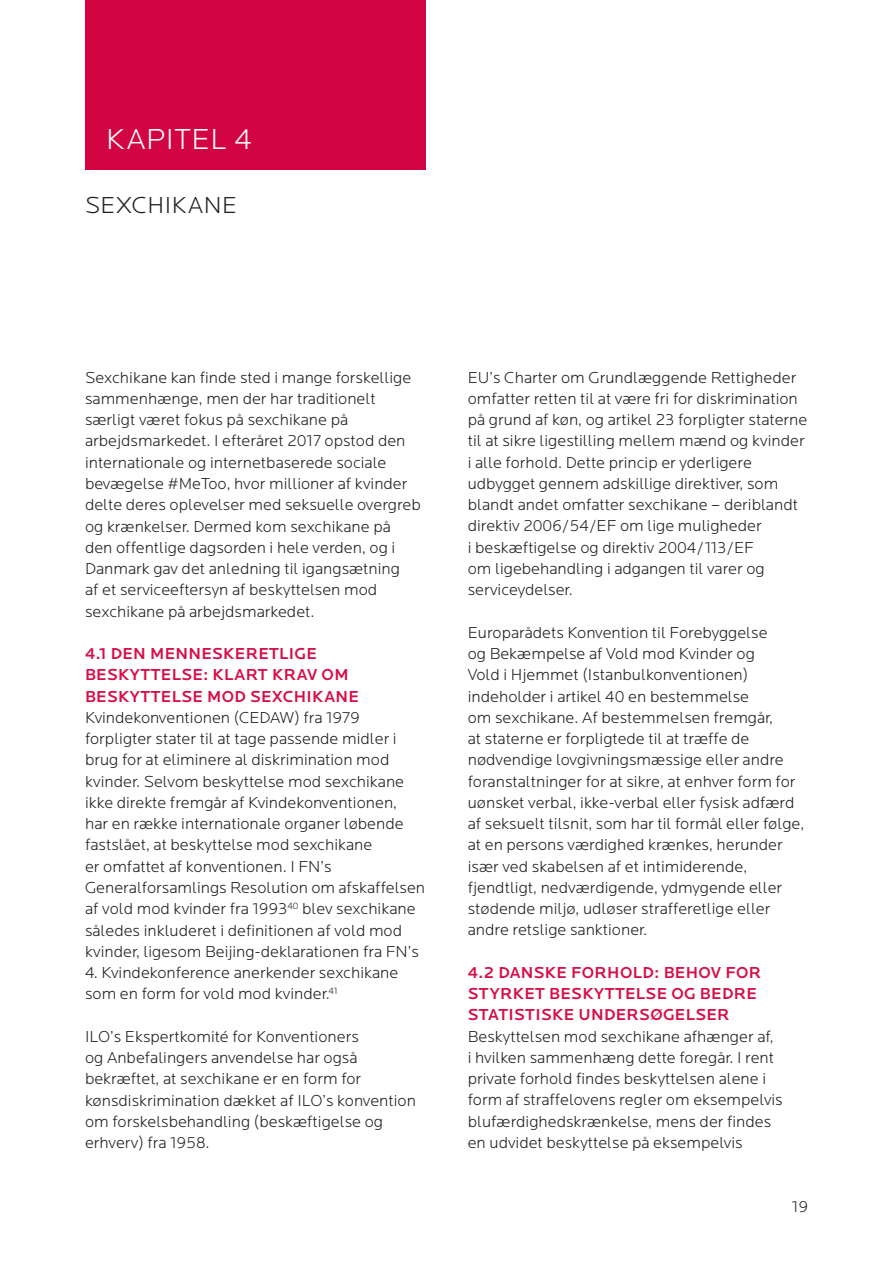
<style>
.page{position:relative;width:893px;height:1263px;background:#fff}
.page>*{position:absolute;margin:0;border:0;box-sizing:border-box;transform-origin:0 0}
.t1{font:300 30px "Locator";letter-spacing:.02em;color:#fff}
.t2{font:300 24px "Locator";letter-spacing:.02em;color:#231f20}
.Brød_m_luft{font:300 16.5px/21.3px "Locator";color:#231f20}
.t3{font:500 16.5px/21.3px "Locator";letter-spacing:.02em;color:#d60f48}
</style>
<div class="page">
<div style="left:85px;top:0;width:340px;height:170px;background:#d30442"></div>
<h2 class="t1" style="left:106px;top:123px;width:147px">KAPITEL 4</h2>
<h2 class="t2" style="left:85px;top:192px;width:153px">SEXCHIKANE</h2>
<p class="Brød_m_luft" style="left:85px;top:367px;width:337px">Sexchikane kan finde sted i mange forskellige sammenhænge, men der har traditionelt særligt været fokus på sexchikane på arbejdsmarkedet. I efteråret 2017 opstod den internationale og internetbaserede sociale bevægelse #MeToo, hvor millioner af kvinder delte deres oplevelser med seksuelle overgreb og krænkelser. Dermed kom sexchikane på den offentlige dagsorden i hele verden, og i Danmark gav det anledning til igangsætning<br>af et serviceeftersyn af beskyttelsen mod sexchikane på arbejdsmarkedet.</p>
<h3 class="t3" style="left:85px;top:643px;width:275px">4.1 DEN MENNESKERETLIGE<br>BESKYTTELSE: KLART KRAV OM<br>BESKYTTELSE MOD SEXCHIKANE</h3>
<p class="Brød_m_luft" style="left:85px;top:707px;width:342px">Kvindekonventionen (CEDAW) fra 1979 forpligter stater til at tage passende midler i brug for at eliminere al diskrimination mod kvinder. Selvom beskyttelse mod sexchikane ikke direkte fremgår af Kvindekonventionen,<br>har en række internationale organer løbende fastslået, at beskyttelse mod sexchikane<br>er omfattet af konventionen. I FN’s Generalforsamlings Resolution om afskaffelsen af vold mod kvinder fra 1993<sup>40</sup> blev sexchikane således inkluderet i definitionen af vold mod kvinder, ligesom Beijing-deklarationen fra FN’s</p>
<p class="Brød_m_luft" style="left:85px;top:962px;width:315px">4. Kvindekonference anerkender sexchikane som en form for vold mod kvinder.<sup>41</sup></p>
<p class="Brød_m_luft" style="left:85px;top:1026px;width:332px">ILO’s Ekspertkomité for Konventioners<br>og Anbefalingers anvendelse har også bekræftet, at sexchikane er en form for kønsdiskrimination dækket af ILO’s konvention om forskelsbehandling (beskæftigelse og erhverv) fra 1958.</p>
<p class="Brød_m_luft" style="left:468px;top:367px;width:341px">EU’s Charter om Grundlæggende Rettigheder omfatter retten til at være fri for diskrimination på grund af køn, og artikel 23 forpligter staterne til at sikre ligestilling mellem mænd og kvinder i alle forhold. Dette princip er yderligere udbygget gennem adskillige direktiver, som blandt andet omfatter sexchikane – deriblandt direktiv 2006/54/EF om lige muligheder<br>i beskæftigelse og direktiv 2004/113/EF<br>om ligebehandling i adgangen til varer og serviceydelser.</p>
<p class="Brød_m_luft" style="left:468px;top:622px;width:338px">Europarådets Konvention til Forebyggelse<br>og Bekæmpelse af Vold mod Kvinder og<br>Vold i Hjemmet (Istanbulkonventionen) indeholder i artikel 40 en bestemmelse<br>om sexchikane. Af bestemmelsen fremgår,<br>at staterne er forpligtede til at træffe de nødvendige lovgivningsmæssige eller andre foranstaltninger for at sikre, at enhver form for uønsket verbal, ikke-verbal eller fysisk adfærd af seksuelt tilsnit, som har til formål eller følge, at en persons værdighed krænkes, herunder især ved skabelsen af et intimiderende, fjendtligt, nedværdigende, ydmygende eller stødende miljø, udløser strafferetlige eller andre retslige sanktioner.</p>
<h3 class="t3" style="left:468px;top:962px;width:295px">4.2 DANSKE FORHOLD: BEHOV FOR<br>STYRKET BESKYTTELSE OG BEDRE<br>STATISTISKE UNDERSØGELSER</h3>
<p class="Brød_m_luft" style="left:468px;top:1026px;width:316px">Beskyttelsen mod sexchikane afhænger af,<br>i hvilken sammenhæng dette foregår. I rent private forhold findes beskyttelsen alene i form af straffelovens regler om eksempelvis blufærdighedskrænkelse, mens der findes en udvidet beskyttelse på eksempelvis</p>
<p class="Brød_m_luft" style="left:792px;top:1196px;width:18px">19</p>
</div>
